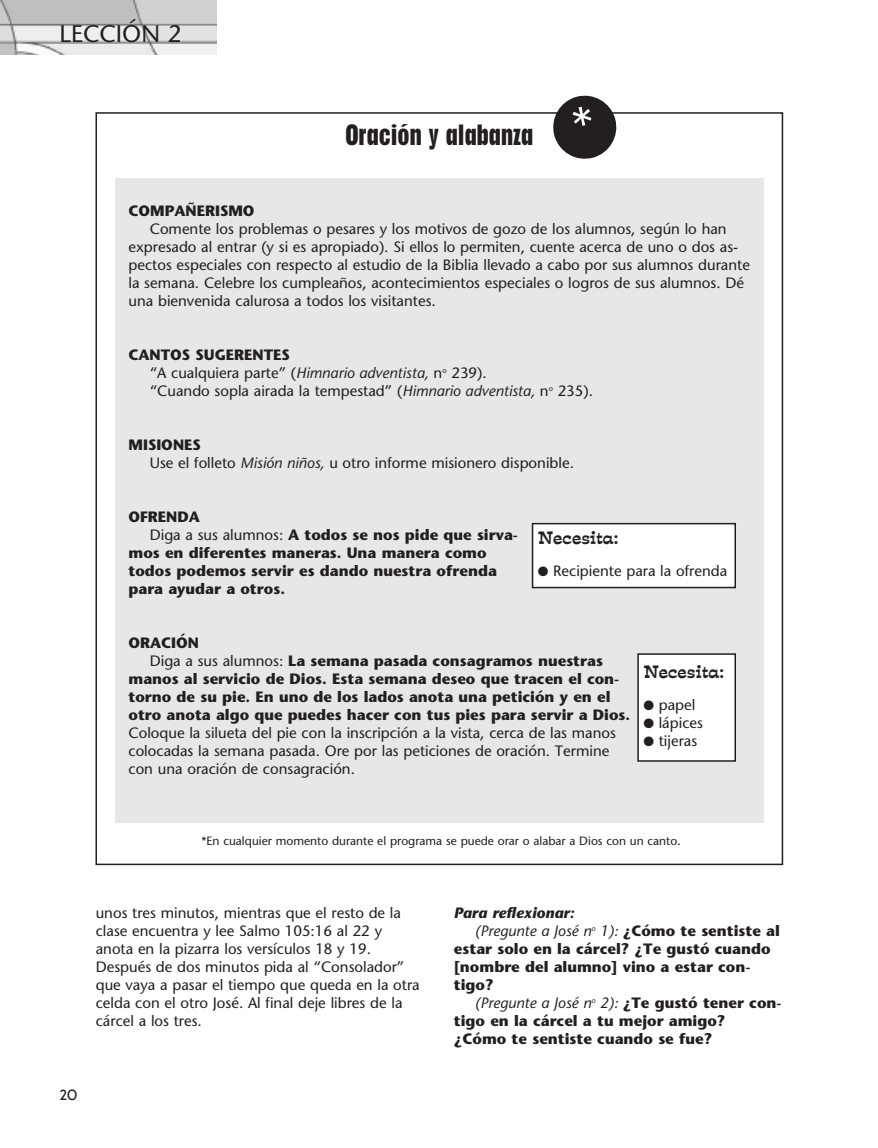
<style>
.page{position:relative;width:878px;height:1148px;background:#fff}
.page>*{position:absolute;margin:0;border:0;box-sizing:border-box;transform-origin:0 0}
.t1{font:700 condensed 27px "Placard";color:#231f20}
.t2{font:24px "Stone Sans";color:#231f20}
.t3{font:16.5px "Estro Font";color:#231f20}
.t4{font:15px/18px "Stone Sans";color:#231f20}
.t5{font:700 15px "Stone Sans";color:#231f20}
.t6{font:italic 15px "Stone Sans";color:#231f20}
.t7{font:italic 700 15px "Stone Sans";color:#231f20}
.t8{font:700 15px "New Garden";color:#231f20}
.t9{font:12px "Stone Sans";color:#231f20}
.s1{font-weight:700}
.s2{font-style:italic}
.s3{font-weight:400}
.s4{font-size:13.5px}
.s5{font-weight:700;font-style:normal}
</style>
<div class="page">
<img style="left:0;top:0;width:216px;height:54px">
<div style="left:115px;top:179px;width:648px;height:644px;background:#e6e7e9"></div>
<div style="left:532px;top:523px;width:203px;height:64px;background:#fff"></div>
<div style="left:531px;top:523px;width:205px;height:65px;border:2px solid #231f20"></div>
<div style="left:638px;top:654px;width:97px;height:107px;background:#fff"></div>
<div style="left:637px;top:653px;width:99px;height:108px;border:2px solid #231f20"></div>
<svg style="left:550px;top:95px;width:69px;height:64px"></svg>
<h2 class="t2" style="left:60px;top:24px;width:123px">LECCIÓN 2</h2>
<h1 class="t1" style="left:345px;top:125px;width:189px">Oración y alabanza</h1>
<p class="t5" style="left:128px;top:205px;width:128px">COMPAÑERISMO</p>
<p class="t4" style="left:128px;top:221px;width:623px;text-indent:21px">Comente los problemas o pesares y los motivos de gozo de los alumnos, según lo han expresado al entrar (y si es apropiado). Si ellos lo permiten, cuente acerca de uno o dos as&shy;pectos especiales con respecto al estudio de la Biblia llevado a cabo por sus alumnos durante la semana. Celebre los cumpleaños, acontecimientos especiales o logros de sus alumnos. Dé una bienvenida calurosa a todos los visitantes.</p>
<p class="t4" style="left:150px;top:347px;width:445px;text-indent:-21px"><span class="s1">CANTOS SUGERENTES<br></span>“A cualquiera parte” (<span class="s2">Himnario adventista,</span> n<sup>o</sup> 239).<br>“Cuando sopla airada la tempestad” (<span class="s2">Himnario adventista,</span> n<sup>o</sup> 235).</p>
<p class="t4" style="left:150px;top:437px;width:425px;text-indent:-21px"><span class="s1">MISIONES<br></span>Use el folleto <span class="s2">Misión niños,</span> u otro informe misionero disponible.</p>
<p class="t5" style="left:128px;top:511px;width:73px">OFRENDA</p>
<p class="t5" style="left:150px;top:529px;width:370px"><span class="s3">Diga a sus alumnos:</span> A todos se nos pide que sirva-</p>
<p class="t5" style="left:128px;top:547px;width:359px">mos en diferentes maneras. Una manera como</p>
<p class="t5" style="left:128px;top:565px;width:370px">todos podemos servir es dando nuestra ofrenda</p>
<p class="t5" style="left:128px;top:583px;width:158px">para ayudar a otros.</p>
<p class="t5" style="left:128px;top:637px;width:72px">ORACIÓN</p>
<p class="t5" style="left:150px;top:655px;width:454px"><span class="s3">Diga a sus alumnos:</span> La semana pasada consagramos nuestras</p>
<p class="t5" style="left:128px;top:673px;width:492px">manos al servicio de Dios. Esta semana deseo que tracen el con-</p>
<p class="t5" style="left:128px;top:691px;width:483px">torno de su pie. En uno de los lados anota una petición y en el</p>
<p class="t5" style="left:128px;top:709px;width:503px">otro anota algo que puedes hacer con tus pies para servir a Dios.</p>
<p class="t4" style="left:128px;top:725px;width:489px">Coloque la silueta del pie con la inscripción a la vista, cerca de las manos colocadas la semana pasada. Ore por las peticiones de oración. Termine con una oración de consagración.</p>
<p class="t3" style="left:537px;top:529px;width:82px">Necesita:</p>
<p class="t4" style="left:537px;top:563px;width:191px">● Recipiente para la ofrenda</p>
<p class="t3" style="left:643px;top:663px;width:82px">Necesita:</p>
<p class="t4" style="left:643px;top:697px;width:53px">● papel</p>
<p class="t4" style="left:643px;top:715px;width:61px">● lápices</p>
<p class="t4" style="left:643px;top:733px;width:55px">● tijeras</p>
<p class="t9" style="left:201px;top:835px;width:481px">*En cualquier momento durante el programa se puede orar o alabar a Dios con un canto<span class="s4">.</span></p>
<p class="t8" style="left:60px;top:1086px;width:19px">20</p>
<p class="t4" style="left:96px;top:905px;width:325px">unos tres minutos, mientras que el resto de la clase encuentra y lee Salmo 105:16 al 22 y anota en la pizarra los versículos 18 y 19.<br>Después de dos minutos pida al “Consolador” que vaya a pasar el tiempo que queda en la otra celda con el otro José. Al final deje libres de la cárcel a los tres.</p>
<p class="t7" style="left:454px;top:907px;width:122px">Para reflexionar:</p>
<p class="t6" style="left:475px;top:925px;width:306px">(Pregunte a José n<sup>o</sup> 1): <span class="s5">¿Cómo te sentiste al</span></p>
<p class="t5" style="left:454px;top:943px;width:318px">estar solo en la cárcel? ¿Te gustó cuando</p>
<p class="t5" style="left:454px;top:961px;width:298px">[nombre del alumno] vino a estar con-</p>
<p class="t5" style="left:454px;top:979px;width:41px">tigo?</p>
<p class="t6" style="left:475px;top:997px;width:308px">(Pregunte a José n<sup>o</sup> 2): <span class="s5">¿Te gustó tener con-</span></p>
<p class="t5" style="left:454px;top:1015px;width:273px">tigo en la cárcel a tu mejor amigo?</p>
<p class="t5" style="left:454px;top:1033px;width:260px">¿Cómo te sentiste cuando se fue?</p>
</div>
